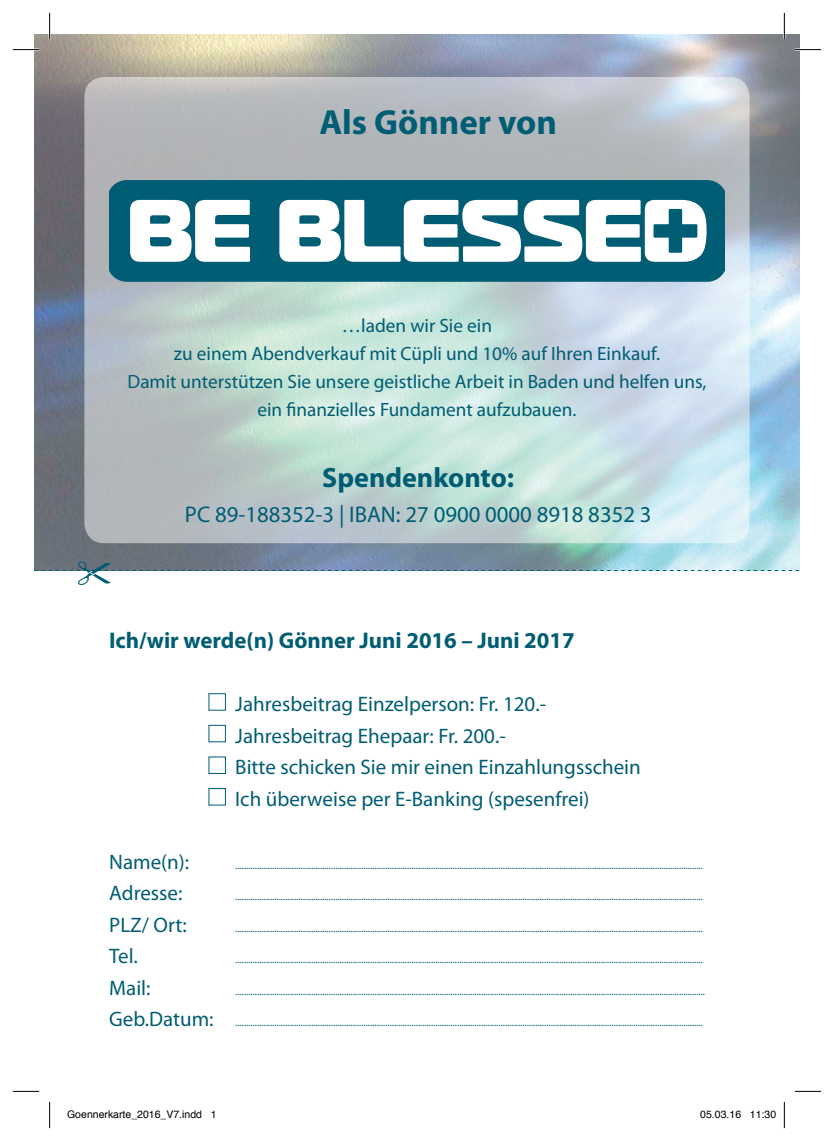
<style>
.page{position:relative;width:834px;height:1141px;background:#fff}
.page>*{position:absolute;margin:0;border:0;box-sizing:border-box;transform-origin:0 0}
.t1{font:700 35px "Myriad Pro";color:#005d73}
.t2{font:700 28px "Myriad Pro";color:#005d73}
.t3{font:700 22.75px "Myriad Pro";color:#005d73}
.t4{font:22.75px "Myriad Pro";color:#005d73}
.t5{font:21px "Myriad Pro";color:#005d73}
.t6{font:19.25px "Myriad Pro";color:#005d73}
.t7{font:10.5px "Myriad Pro";color:#005d73}
.t8{font:10.5px "Helvetica";color:#000}
.s1{font-size:21px}
</style>
<div class="page">
<img style="left:35px;top:35px;width:764px;height:526px">
<svg style="left:84px;top:77px;width:665px;height:466px;background:#c0cfd0"></svg>
<div style="left:109px;top:180px;width:615px;height:102px;background:#005d73"></div>
<svg style="left:130px;top:200px;width:120px;height:62px"></svg>
<svg style="left:279px;top:200px;width:427px;height:62px"></svg>
<div style="left:208px;top:693px;width:18px;height:18px;border:1px solid #005d73"></div>
<div style="left:208px;top:725px;width:18px;height:17px;border:1px solid #005d73"></div>
<div style="left:208px;top:756px;width:18px;height:18px;border:1px solid #005d73"></div>
<div style="left:208px;top:788px;width:18px;height:17px;border:1px solid #005d73"></div>
<hr style="left:13px;top:49px;width:26px;height:2px;background:#fff">
<hr style="left:794px;top:49px;width:27px;height:2px;background:#fff">
<hr style="left:49px;top:13px;width:2px;height:26px;background:#fff">
<hr style="left:783px;top:13px;width:2px;height:26px;background:#fff">
<svg style="left:13px;top:49px;width:26px;height:1px"></svg>
<svg style="left:794px;top:49px;width:27px;height:1px"></svg>
<svg style="left:13px;top:1091px;width:26px;height:1px"></svg>
<svg style="left:794px;top:1091px;width:27px;height:1px"></svg>
<svg style="left:49px;top:13px;width:1px;height:26px"></svg>
<svg style="left:49px;top:1102px;width:1px;height:26px"></svg>
<svg style="left:783px;top:13px;width:1px;height:26px"></svg>
<svg style="left:783px;top:1102px;width:1px;height:26px"></svg>
<svg style="left:35px;top:561px;width:764px;height:10px;background:#7e98a9"></svg>
<p class="t1" style="left:319px;top:100px;width:239px">Als Gönner von</p>
<p class="t6" style="left:342px;top:313px;width:151px">…laden wir Sie ein</p>
<p class="t6" style="left:174px;top:341px;width:487px">zu einem Abendverkauf mit Cüpli und 10% auf Ihren Einkauf.</p>
<p class="t6" style="left:127px;top:369px;width:580px">Damit unterstützen Sie unsere geistliche Arbeit in Baden und helfen uns,</p>
<p class="t6" style="left:257px;top:397px;width:320px">ein finanzielles Fundament aufzubauen.</p>
<p class="t2" style="left:322px;top:459px;width:193px">Spendenkonto:</p>
<p class="t4" style="left:185px;top:500px;width:468px">PC 89-188352-3 | IBAN: 27 0900 0000 8918 8352 3</p>
<p class="t3" style="left:109px;top:626px;width:467px">Ich/wir werde(n) Gönner Juni 2016 – Juni 2017</p>
<p class="t5" style="left:109px;top:849px;width:81px">Name(n):</p>
<p class="t5" style="left:109px;top:880px;width:75px">Adresse:</p>
<p class="t5" style="left:109px;top:912px;width:79px">PLZ/ Ort:</p>
<p class="t5" style="left:109px;top:943px;width:30px">Tel.</p>
<p class="t5" style="left:235px;top:691px;width:312px">Jahresbeitrag Einzelperson: Fr. 120.-</p>
<p class="t5" style="left:235px;top:723px;width:272px">Jahresbeitrag Ehepaar: Fr. 200.-</p>
<p class="t5" style="left:235px;top:754px;width:407px">Bitte schicken Sie mir einen Einzahlungsschein</p>
<p class="t5" style="left:235px;top:786px;width:356px">Ich überweise per E-Banking (spesenfrei)</p>
<p class="t7" style="left:235px;top:859px;width:469px">.......................................................................................................................................................................................................................</p>
<p class="t7" style="left:235px;top:890px;width:469px">.......................................................................................................................................................................................................................</p>
<p class="t7" style="left:235px;top:922px;width:469px">.......................................................................................................................................................................................................................</p>
<p class="t7" style="left:235px;top:953px;width:469px">.......................................................................................................................................................................................................................</p>
<p class="t5" style="left:109px;top:975px;width:43px">Mail:</p>
<p class="t7" style="left:235px;top:985px;width:471px">........................................................................................................................................................................................................................</p>
<p class="t7" style="left:109px;top:1016px;width:595px"><span class="s1">Geb.Datum:</span> .......................................................................................................................................................................................................................</p>
<p class="t8" style="left:67px;top:1106px;width:151px">Goennerkarte_2016_V7.indd 1</p>
<p class="t8" style="left:700px;top:1106px;width:77px">05.03.16 11:30</p>
</div>
